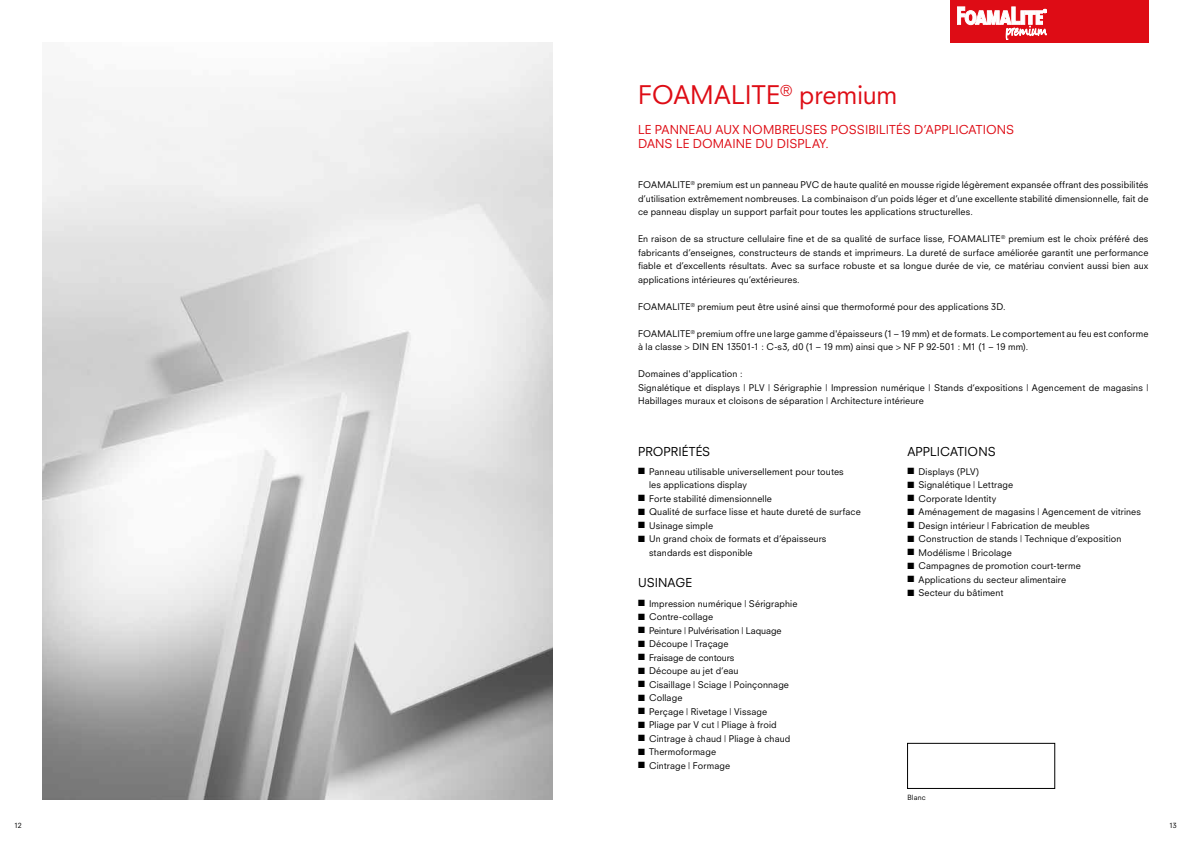
<style>
.page{position:relative;width:1191px;height:842px;background:#fff}
.page>*{position:absolute;margin:0;border:0;box-sizing:border-box;transform-origin:0 0}
.t1{font:25px "Neuzeit SLT Std";letter-spacing:-.005em;color:#de0c15}
.t2{font:12px/14.4px "Neuzeit SLT Std";letter-spacing:.005em;color:#de0c15}
.t3{font:12px "Neuzeit SLT Std";letter-spacing:.005em;color:#000}
.t4{font:9px/13.5px "Neuzeit SLT Std";letter-spacing:.015em;color:#000}
.t5{font:9px "Neuzeit SLT Std";letter-spacing:-.005em;color:#000}
.t6{font:7px "Neuzeit SLT Std";letter-spacing:.02em;color:#000}
</style>
<div class="page">
<div style="left:907px;top:743px;width:147px;height:45px;border:1px solid #000"></div>
<img style="left:43px;top:43px;width:510px;height:756px">
<div style="left:950px;top:0;width:198px;height:43px;background:#de0c15"></div>
<svg style="left:957px;top:7px;width:90px;height:33px"></svg>
<h1 class="t1" style="left:638px;top:79px;width:261px">FOAMALITE<sup>®</sup> premium</h1>
<h2 class="t2" style="left:638px;top:122px;width:377px">LE PANNEAU AUX NOMBREUSES POSSIBILITÉS D’APPLICATIONS<br>DANS LE DOMAINE DU DISPLAY.</h2>
<p class="t4" style="left:638px;top:178px;width:512px;text-align:justify">FOAMALITE<sup>®</sup> premium est un panneau PVC de haute qualité en mousse rigide légèrement expansée offrant des possibilités d’utilisation extrêmement nombreuses. La combinaison d’un poids léger et d’une excellente stabilité dimensionnelle, fait de ce panneau display un support parfait pour toutes les applications structurelles.</p>
<p class="t4" style="left:638px;top:232px;width:512px;text-align:justify">En raison de sa structure cellulaire fine et de sa qualité de surface lisse, FOAMALITE<sup>®</sup> premium est le choix préféré des fabricants d’enseignes, constructeurs de stands et imprimeurs. La dureté de surface améliorée garantit une performance fiable et d’excellents résultats. Avec sa surface robuste et sa longue durée de vie, ce matériau convient aussi bien aux applications intérieures qu’extérieures.</p>
<p class="t4" style="left:638px;top:300px;width:369px">FOAMALITE<sup>®</sup> premium peut être usiné ainsi que thermoformé pour des applications 3D.</p>
<p class="t4" style="left:638px;top:327px;width:512px">FOAMALITE<sup>®</sup> premium offre une large gamme d'épaisseurs (1 – 19 mm) et de formats. Le comportement au feu est conforme à la classe &gt; DIN EN 13501-1 : C-s3, d0 (1 – 19 mm) ainsi que &gt; NF P 92-501 : M1 (1 – 19 mm).</p>
<p class="t4" style="left:638px;top:367px;width:512px">Domaines d'application :<br>Signalétique et displays | PLV | Sérigraphie | Impression numérique | Stands d‘expositions | Agencement de magasins |<br>Habillages muraux et cloisons de séparation | Architecture intérieure</p>
<h2 class="t3" style="left:638px;top:444px;width:74px">PROPRIÉTÉS</h2>
<p class="t4" style="left:649px;top:465px;width:196px;text-indent:-11px">■ Panneau utilisable universellement pour toutes les applications display</p>
<p class="t4" style="left:638px;top:492px;width:135px">■ Forte stabilité dimensionnelle</p>
<p class="t4" style="left:638px;top:505px;width:224px">■ Qualité de surface lisse et haute dureté de surface</p>
<p class="t4" style="left:638px;top:519px;width:76px">■ Usinage simple</p>
<p class="t4" style="left:649px;top:532px;width:179px;text-indent:-11px">■ Un grand choix de formats et d’épaisseurs standards est disponible</p>
<h2 class="t3" style="left:638px;top:576px;width:56px">USINAGE</h2>
<p class="t4" style="left:638px;top:596px;width:161px">■ Impression numérique | Sérigraphie</p>
<p class="t4" style="left:638px;top:610px;width:77px">■ Contre-collage</p>
<p class="t5" style="left:638px;top:625px;width:145px">■ Peinture | Pulvérisation | Laquage</p>
<p class="t4" style="left:638px;top:637px;width:92px">■ Découpe | Traçage</p>
<p class="t5" style="left:638px;top:652px;width:98px">■ Fraisage de contours</p>
<p class="t4" style="left:638px;top:664px;width:102px">■ Découpe au jet d‘eau</p>
<p class="t4" style="left:638px;top:677px;width:152px">■ Cisaillage | Sciage | Poinçonnage</p>
<p class="t4" style="left:638px;top:691px;width:46px">■ Collage</p>
<p class="t4" style="left:638px;top:704px;width:131px">■ Perçage | Rivetage | Vissage</p>
<p class="t4" style="left:638px;top:718px;width:140px">■ Pliage par V cut | Pliage à froid</p>
<p class="t4" style="left:638px;top:731px;width:154px">■ Cintrage à chaud | Pliage à chaud</p>
<p class="t4" style="left:638px;top:745px;width:79px">■ Thermoformage</p>
<p class="t4" style="left:638px;top:758px;width:93px">■ Cintrage | Formage</p>
<h2 class="t3" style="left:907px;top:444px;width:90px">APPLICATIONS</h2>
<p class="t4" style="left:907px;top:465px;width:73px">■ Displays (PLV)</p>
<p class="t4" style="left:907px;top:478px;width:107px">■ Signalétique | Lettrage</p>
<p class="t4" style="left:907px;top:492px;width:90px">■ Corporate Identity</p>
<p class="t4" style="left:907px;top:505px;width:235px">■ Aménagement de magasins | Agencement de vitrines</p>
<p class="t4" style="left:907px;top:519px;width:184px">■ Design intérieur | Fabrication de meubles</p>
<p class="t4" style="left:907px;top:532px;width:215px">■ Construction de stands | Technique d‘exposition</p>
<p class="t4" style="left:907px;top:546px;width:106px">■ Modélisme | Bricolage</p>
<p class="t4" style="left:907px;top:559px;width:175px">■ Campagnes de promotion court‑terme</p>
<p class="t4" style="left:907px;top:573px;width:160px">■ Applications du secteur alimentaire</p>
<p class="t4" style="left:907px;top:586px;width:98px">■ Secteur du bâtiment</p>
<p class="t6" style="left:907px;top:793px;width:20px">Blanc</p>
<p class="t6" style="left:14px;top:821px;width:9px">12</p>
<p class="t6" style="left:1169px;top:821px;width:9px">13</p>
</div>
